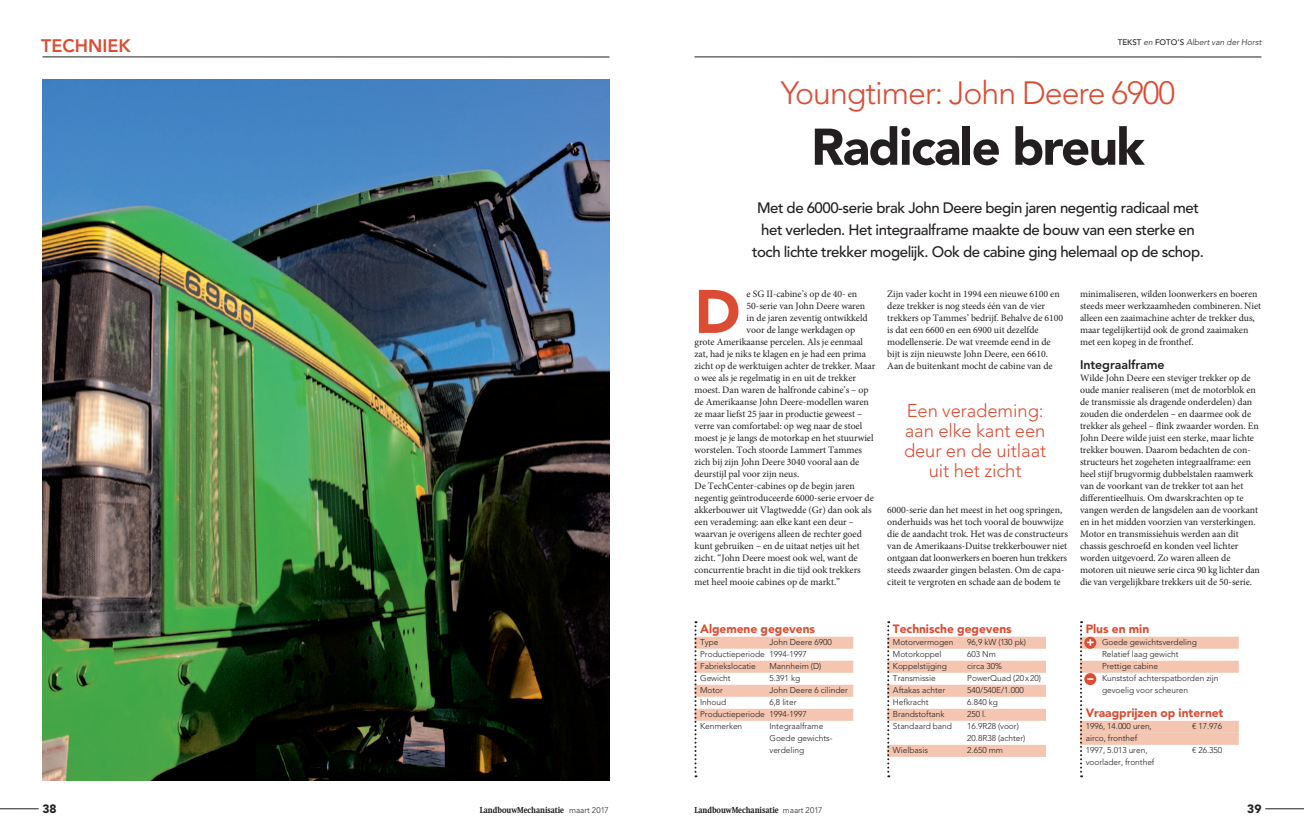
<style>
.page{position:relative;width:1304px;height:837px;background:#fff}
.page>*{position:absolute;margin:0;border:0;box-sizing:border-box;transform-origin:0 0}
.t1{font:900 60.6px "Avenir LT Std";color:#db4c33}
.t2{font:900 51px "Avenir LT Std";letter-spacing:-.03em;color:#231f20}
.t3{font:300 32px "Avenir LT Std";letter-spacing:-.03em;color:#db4c33}
.t4{font:300 18.4px/20px "Avenir LT Std";letter-spacing:-.005em;color:#db4c33;text-align:center}
.t5{font:800 18px "Avenir LT Std";color:#db4c33}
.t6{font:500 15px/22px "Avenir LT Std";letter-spacing:-.03em;color:#231f20;text-align:center}
.t7{font:800 12.4px "Avenir LT Std";letter-spacing:-.005em;color:#231f20}
.t8{font:900 12px "Avenir LT Std";letter-spacing:-.005em;color:#db4c33}
.t9{font:900 12px "Avenir LT Std";color:#231f20}
.t10{font:900 12px "Avenir LT Std";color:#fff}
.t11{font:9.8px/12px "Minion Pro";letter-spacing:-.005em;color:#231f20}
.t12{font:300 8.4px/12px "Avenir LT Std";letter-spacing:-.005em;color:#231f20}
.t13{font:800 8.4px "Swift";letter-spacing:-.005em;color:#231f20;scale:.83 1}
.t14{font:italic 300 8.4px "Avenir LT Std";color:#231f20}
.s1{font-weight:500;font-style:normal;font-size:8px}
.s2{font-family:"Avenir LT Std";font-weight:300;font-size:8.2px}
</style>
<div class="page">
<img style="left:43px;top:79px;width:566px;height:701px">
<hr style="left:43px;top:57px;width:566px;height:1px;background:#231f20">
<hr style="left:0;top:808px;width:39px;height:1px;background:#231f20">
<hr style="left:694px;top:57px;width:567px;height:1px;background:#231f20">
<hr style="left:1265px;top:808px;width:39px;height:1px;background:#231f20">
<div style="left:887px;top:636px;width:159px;height:12px;background:#f4c5b0"></div>
<div style="left:887px;top:660px;width:159px;height:12px;background:#f4c5b0"></div>
<div style="left:887px;top:684px;width:159px;height:12px;background:#f4c5b0"></div>
<div style="left:887px;top:708px;width:159px;height:12px;background:#f4c5b0"></div>
<div style="left:887px;top:744px;width:159px;height:12px;background:#f4c5b0"></div>
<div style="left:694px;top:636px;width:159px;height:12px;background:#f4c5b0"></div>
<div style="left:694px;top:660px;width:159px;height:12px;background:#f4c5b0"></div>
<div style="left:694px;top:684px;width:159px;height:12px;background:#f4c5b0"></div>
<div style="left:694px;top:708px;width:159px;height:12px;background:#f4c5b0"></div>
<div style="left:1080px;top:636px;width:159px;height:12px;background:#f4c5b0"></div>
<div style="left:1080px;top:660px;width:159px;height:12px;background:#f4c5b0"></div>
<div style="left:1080px;top:720px;width:159px;height:12px;background:#f4c5b0"></div>
<div style="left:1080px;top:732px;width:159px;height:12px;background:#f4c5b0"></div>
<div style="left:1084px;top:636px;width:12px;height:12px;background:#db4c33;border-radius:50%"></div>
<div style="left:1084px;top:672px;width:12px;height:12px;background:#db4c33;border-radius:50%"></div>
<svg style="left:887px;top:621px;width:2px;height:156px"></svg>
<svg style="left:694px;top:621px;width:2px;height:156px"></svg>
<svg style="left:1080px;top:621px;width:2px;height:156px"></svg>
<h3 class="t5" style="left:41px;top:36px;width:91px">techniek</h3>
<p class="t14" style="left:1118px;top:37px;width:145px"><span class="s1">Tekst</span> en <span class="s1">Foto’s</span> Albert van der Horst</p>
<h3 class="t3" style="left:781px;top:74px;width:396px">Youngtimer: John Deere 6900</h3>
<h2 class="t2" style="left:811px;top:116px;width:335px">Radicale breuk</h2>
<h3 class="t6" style="left:752px;top:197px;width:453px">Met de 6000-serie brak John Deere begin jaren negentig radicaal met het verleden. Het integraalframe maakte de bouw van een sterke en toch lichte trekker mogelijk. Ook de cabine ging helemaal op de schop.</h3>
<h1 class="t1" style="left:694px;top:275px;width:48px">D</h1>
<p class="t11" style="left:747px;top:288px;width:112px">e SG II-cabine’s op de 40- en</p>
<p class="t11" style="left:747px;top:300px;width:120px">50-serie van John Deere waren</p>
<p class="t11" style="left:747px;top:312px;width:123px">in de jaren zeventig ontwikkeld</p>
<p class="t11" style="left:747px;top:324px;width:110px">voor de lange werkdagen op</p>
<p class="t11" style="left:694px;top:335px;width:170px">grote Amerikaanse percelen. Als je eenmaal</p>
<p class="t11" style="left:694px;top:347px;width:173px">zat, had je niks te klagen en je had een prima</p>
<p class="t11" style="left:694px;top:359px;width:182px">zicht op de werktuigen achter de trekker. Maar</p>
<p class="t11" style="left:694px;top:371px;width:163px">o wee als je regelmatig in en uit de trekker</p>
<p class="t11" style="left:694px;top:383px;width:175px">moest. Dan waren de halfronde cabine’s – op</p>
<p class="t11" style="left:694px;top:395px;width:176px">de Amerikaanse John Deere-modellen waren</p>
<p class="t11" style="left:694px;top:407px;width:169px">ze maar liefst 25 jaar in productie geweest –</p>
<p class="t11" style="left:694px;top:419px;width:169px">verre van comfortabel: op weg naar de stoel</p>
<p class="t11" style="left:694px;top:431px;width:180px">moest je je langs de motorkap en het stuurwiel</p>
<p class="t11" style="left:694px;top:443px;width:169px">worstelen. Toch stoorde Lammert Tammes</p>
<p class="t11" style="left:694px;top:455px;width:166px">zich bij zijn John Deere 3040 vooral aan de</p>
<p class="t11" style="left:694px;top:467px;width:106px">deurstijl pal voor zijn neus.</p>
<p class="t11" style="left:694px;top:479px;width:162px">De TechCenter-cabines op de begin jaren</p>
<p class="t11" style="left:694px;top:491px;width:181px">negentig geïntroduceerde 6000-serie ervoer de</p>
<p class="t11" style="left:694px;top:503px;width:179px">akkerbouwer uit Vlagtwedde (Gr) dan ook als</p>
<p class="t11" style="left:694px;top:515px;width:161px">een verademing: aan elke kant een deur –</p>
<p class="t11" style="left:694px;top:527px;width:169px">waarvan je overigens alleen de rechter goed</p>
<p class="t11" style="left:694px;top:539px;width:167px">kunt gebruiken – en de uitaat netjes uit het</p>
<p class="t11" style="left:694px;top:551px;width:165px">zicht. “John Deere moest ook wel, want de</p>
<p class="t11" style="left:694px;top:563px;width:168px">concurrentie bracht in die tijd ook trekkers</p>
<p class="t11" style="left:694px;top:575px;width:147px">met heel mooie cabines op de markt.”</p>
<p class="t11" style="left:887px;top:287px;width:178px">Zijn vader kocht in 1994 een nieuwe 6100 en deze trekker is nog steeds één van de vier trekkers op Tammes’ bedrijf. Behalve de 6100 is dat een 6600 en een 6900 uit dezelfde modellenserie. De wat vreemde eend in de bijt is zijn nieuwste John Deere, een 6610.<br>Aan de buitenkant mocht de cabine van de</p>
<h3 class="t4" style="left:904px;top:400px;width:144px">Een verademing: aan elke kant een deur en de uitlaat uit het zicht</h3>
<p class="t11" style="left:887px;top:503px;width:182px">6000-serie dan het meest in het oog springen, onderhuids was het toch vooral de bouwwijze die de aandacht trok. Het was de constructeurs van de Amerikaans-Duitse trekkerbouwer niet ontgaan dat loonwerkers en boeren hun trekkers steeds zwaarder gingen belasten. Om de capa&shy;citeit te vergroten en schade aan de bodem te</p>
<p class="t11" style="left:1080px;top:287px;width:183px">minimaliseren, wilden loonwerkers en boeren steeds meer werkzaamheden combineren. Niet alleen een zaaimachine achter de trekker dus, maar tegelijkertijd ook de grond zaaimaken met een kopeg in de fronthef.</p>
<p class="t7" style="left:1080px;top:357px;width:86px">Integraalframe</p>
<p class="t11" style="left:1080px;top:372px;width:181px">Wilde John Deere een steviger trekker op de oude manier realiseren (met de motorblok en de transmissie als dragende onderdelen) dan zouden die onderdelen – en daarmee ook de trekker als geheel – flink zwaarder worden. En John Deere wilde juist een sterke, maar lichte trekker bouwen. Daarom bedachten de con&shy;structeurs het zogeheten integraalframe: een heel stijf brugvormig dubbelstalen raamwerk van de voorkant van de trekker tot aan het differentieelhuis. Om dwarskrachten op te vangen werden de langsdelen aan de voorkant en in het midden voorzien van versterkingen.<br>Motor en transmissiehuis werden aan dit chassis geschroefd en konden veel lichter worden uitgevoerd. Zo waren alleen de motoren uit nieuwe serie circa 90 kg lichter dan die van vergelijkbare trekkers uit de 50-serie.</p>
<p class="t8" style="left:700px;top:621px;width:116px">Algemene gegevens</p>
<p class="t12" style="left:700px;top:636px;width:20px">Type</p>
<p class="t12" style="left:700px;top:636px;width:133px;text-indent:69px">John Deere 6900<br>Productieperiode 1994-1997<br>Fabriekslocatie</p>
<p class="t12" style="left:769px;top:660px;width:53px">Mannheim (D)</p>
<p class="t12" style="left:700px;top:672px;width:32px">Gewicht</p>
<p class="t12" style="left:769px;top:672px;width:32px">5.391 kg</p>
<p class="t12" style="left:700px;top:684px;width:24px">Motor</p>
<p class="t12" style="left:769px;top:684px;width:80px">John Deere 6 cilinder</p>
<p class="t12" style="left:700px;top:696px;width:28px">Inhoud</p>
<p class="t12" style="left:700px;top:696px;width:108px;text-indent:69px">6,8 liter<br>Productieperiode 1994-1997<br>Kenmerken</p>
<p class="t12" style="left:769px;top:720px;width:65px">Integraalframe<br>Goede gewichts&shy;verdeling</p>
<p class="t8" style="left:893px;top:621px;width:120px">Technische gegevens</p>
<p class="t12" style="left:893px;top:636px;width:62px">Motorvermogen</p>
<p class="t12" style="left:967px;top:636px;width:60px">96,9 kW (130 pk)</p>
<p class="t12" style="left:893px;top:648px;width:50px">Motorkoppel</p>
<p class="t12" style="left:967px;top:648px;width:30px">603 Nm</p>
<p class="t12" style="left:893px;top:660px;width:55px">Koppelstijging</p>
<p class="t12" style="left:967px;top:660px;width:36px">circa 30%</p>
<p class="t12" style="left:893px;top:672px;width:44px">Transmissie</p>
<p class="t12" style="left:967px;top:672px;width:75px">PowerQuad (20 x 20)</p>
<p class="t12" style="left:893px;top:684px;width:54px">Aftakas achter</p>
<p class="t12" style="left:967px;top:684px;width:58px">540/540E/1.000</p>
<p class="t12" style="left:893px;top:696px;width:37px">Hefkracht</p>
<p class="t12" style="left:967px;top:696px;width:32px">6.840 kg</p>
<p class="t12" style="left:893px;top:708px;width:53px">Brandstoftank</p>
<p class="t12" style="left:967px;top:708px;width:21px">250 l.</p>
<p class="t12" style="left:893px;top:720px;width:61px">Standaard band</p>
<p class="t12" style="left:967px;top:720px;width:60px">16.9R28 (voor)<br>20.8R38 (achter)</p>
<p class="t12" style="left:893px;top:744px;width:36px">Wielbasis</p>
<p class="t12" style="left:967px;top:744px;width:37px">2.650 mm</p>
<p class="t8" style="left:1086px;top:621px;width:65px">Plus en min</p>
<p class="t12" style="left:1102px;top:636px;width:118px">Goede gewichtsverdeling<br>Relatief laag gewicht<br>Prettige cabine<br>Kunststof achterspatborden zijn gevoelig voor scheuren</p>
<p class="t8" style="left:1086px;top:705px;width:139px">Vraagprijzen op internet</p>
<p class="t12" style="left:1086px;top:720px;width:68px">1996, 14.000 uren,</p>
<p class="t12" style="left:1192px;top:720px;width:32px">€ 17.976</p>
<p class="t12" style="left:1086px;top:732px;width:63px">airco, fronthef<br>1997, 5.013 uren,</p>
<p class="t10" style="left:1086px;top:634px;width:9px">+</p>
<p class="t10" style="left:1087px;top:670px;width:7px">–</p>
<p class="t12" style="left:1192px;top:744px;width:32px">€ 26.350</p>
<p class="t12" style="left:1086px;top:756px;width:70px">voorlader, fronthef</p>
<p class="t9" style="left:43px;top:801px;width:16px">38</p>
<p class="t13" style="left:480px;top:805px;width:157px">LandbouwMechanisatie <span class="s2">maart 2017</span></p>
<p class="t13" style="left:694px;top:805px;width:156px">LandbouwMechanisatie <span class="s2">maart 2017</span></p>
<p class="t9" style="left:1247px;top:801px;width:16px">39</p>
</div>
